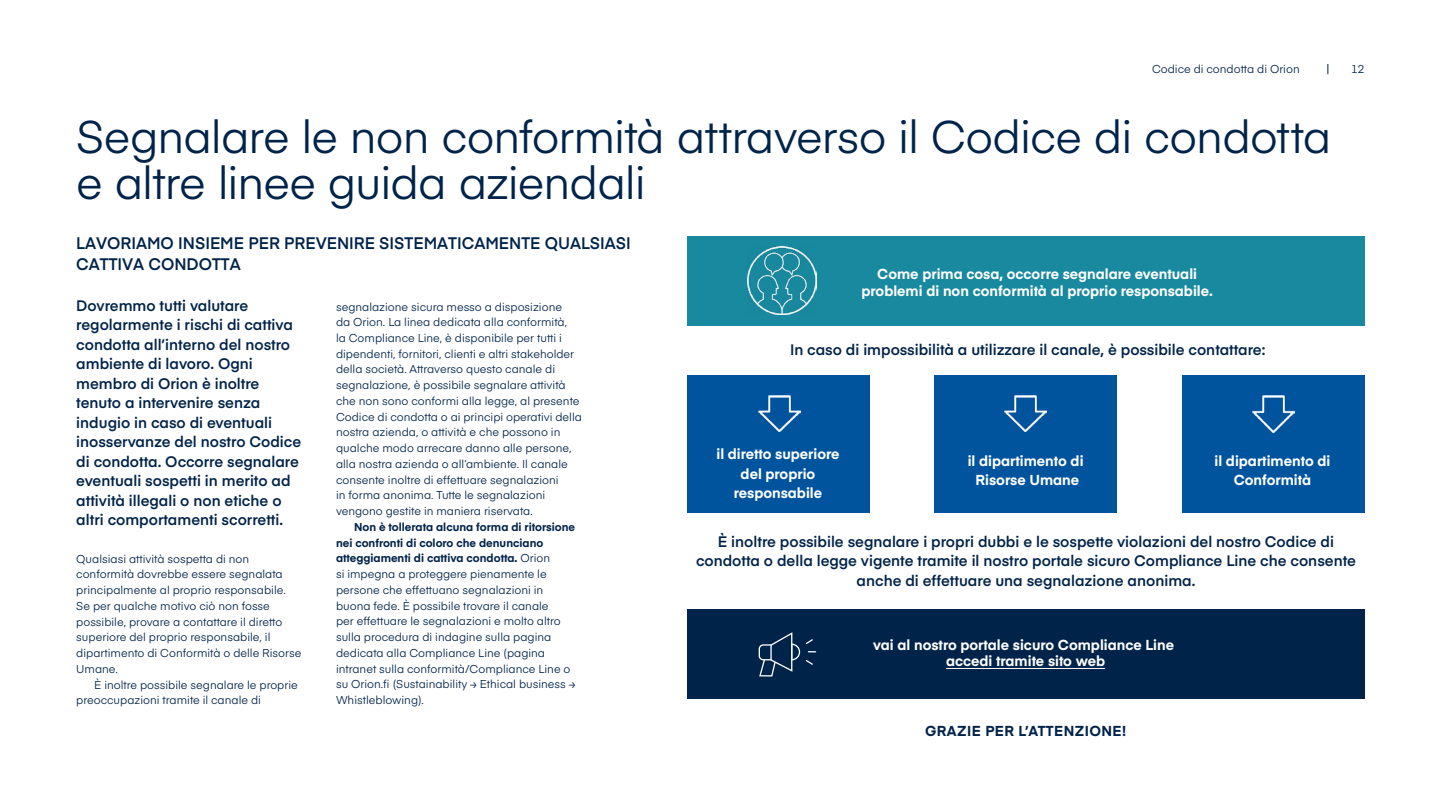
<style>
.page{position:relative;width:1440px;height:810px;background:#fff}
.page>*{position:absolute;margin:0;border:0;box-sizing:border-box;transform-origin:0 0}
.t1{font:45px/46.5px "Eina 03";letter-spacing:-.02em;color:#00234a}
.t2{font:600 16.5px/21px "Eina 03";color:#00234a}
.t3{font:600 15px/19.5px "Eina 03";color:#00234a}
.t4{font:700 14.25px/19.5px "Eina 03";color:#fff;text-align:center}
.t5{font:700 14.25px "Eina 03";letter-spacing:.03em;color:#00234a}
.t6{font:11.25px/15.8px "Eina 03";color:#00234a}
.s1{font-weight:700}
.s2{color:#00234a}
</style>
<div class="page">
<div style="left:687px;top:236px;width:677px;height:90px;background:#19899f"></div>
<img style="left:748px;top:246px;width:68px;height:69px">
<div style="left:687px;top:609px;width:677px;height:90px;background:#00234a"></div>
<hr style="left:946px;top:668px;width:159px;height:1px;background:#fff">
<div style="left:687px;top:375px;width:182px;height:138px;background:#00549e"></div>
<img style="left:759px;top:395px;width:42px;height:37px">
<div style="left:935px;top:375px;width:182px;height:138px;background:#00549e"></div>
<img style="left:1005px;top:395px;width:42px;height:36px">
<div style="left:1182px;top:375px;width:182px;height:138px;background:#00549e"></div>
<img style="left:1252px;top:396px;width:42px;height:36px">
<svg style="left:759px;top:632px;width:57px;height:45px"></svg>
<p class="t6" style="left:1152px;top:61px;width:149px">Codice di condotta di Orion</p>
<p class="t6" style="left:1351px;top:61px;width:15px">12</p>
<h1 class="t1" style="left:76px;top:111px;width:1257px">Segnalare le non conformità attraverso il Codice di condotta e altre linee guida aziendali</h1>
<h2 class="t2" style="left:76px;top:232px;width:556px">LAVORIAMO INSIEME PER PREVENIRE SISTEMATICAMENTE QUALSIASI<br>CATTIVA CONDOTTA</h2>
<p class="t3" style="left:76px;top:294px;width:226px">Dovremmo tutti valutare regolarmente i rischi di cattiva condotta all’interno del nostro ambiente di lavoro. Ogni membro di Orion è inoltre tenuto a intervenire senza indugio in caso di eventuali inosservanze del nostro Codice di condotta. Occorre segnalare eventuali sospetti in merito ad attività illegali o non etiche o altri comportamenti scorretti.</p>
<p class="t6" style="left:76px;top:550px;width:227px">Qualsiasi attività sospetta di non conformità dovrebbe essere segnalata principalmente al proprio responsabile.<br>Se per qualche motivo ciò non fosse possibile, provare a contattare il diretto superiore del proprio responsabile, il dipartimento di Conformità o delle Risorse Umane.</p>
<p class="t6" style="left:76px;top:676px;width:223px;text-indent:18px">È inoltre possibile segnalare le proprie preoccupazioni tramite il canale di</p>
<p class="t6" style="left:336px;top:298px;width:247px">segnalazione sicura messo a disposizione<br>da Orion. La linea dedicata alla conformità,<br>la Compliance Line, è disponibile per tutti i dipendenti, fornitori, clienti e altri stakeholder della società. Attraverso questo canale di segnalazione, è possibile segnalare attività che non sono conformi alla legge, al presente Codice di condotta o ai principi operativi della nostra azienda, o attività e che possono in qualche modo arrecare danno alle persone, alla nostra azienda o all’ambiente. Il canale consente inoltre di effettuare segnalazioni<br>in forma anonima. Tutte le segnalazioni vengono gestite in maniera riservata.</p>
<p class="t6" style="left:336px;top:518px;width:241px;text-indent:18px"><span class="s1">Non è tollerata alcuna forma di ritorsione nei confronti di coloro che denunciano atteggiamenti di cattiva condotta.</span> Orion<br>si impegna a proteggere pienamente le persone che effettuano segnalazioni in buona fede. È possibile trovare il canale<br>per effettuare le segnalazioni e molto altro sulla procedura di indagine sulla pagina dedicata alla Compliance Line (pagina intranet sulla conformità/Compliance Line o su Orion.fi (Sustainability ≥ Ethical business ≥ Whistleblowing).</p>
<p class="t4" style="left:862px;top:265px;width:353px;line-height:16.5px">Come prima cosa, occorre segnalare eventuali problemi di non conformità al proprio responsabile.</p>
<h3 class="t3" style="left:790px;top:339px;width:477px">In caso di impossibilità a utilizzare il canale, è possibile contattare:</h3>
<p class="t4" style="left:716px;top:443px;width:125px">il diretto superiore del proprio responsabile</p>
<p class="t4" style="left:968px;top:450px;width:117px">il dipartimento di<br>Risorse Umane</p>
<p class="t4" style="left:1215px;top:450px;width:117px">il dipartimento di<br>Conformità</p>
<h3 class="t3" style="left:696px;top:531px;width:661px;text-align:center">È inoltre possibile segnalare i propri dubbi e le sospette violazioni del nostro Codice di condotta o della legge vigente tramite il nostro portale sicuro Compliance Line che consente anche di effettuare una segnalazione anonima.</h3>
<p class="t4" style="left:873px;top:636px;width:306px;line-height:16.5px">vai al nostro portale sicuro Compliance Line<span class="s2">l </span>accedi tramite sito web</p>
<p class="t5" style="left:925px;top:720px;width:203px">GRAZIE PER L’ATTENZIONE!</p>
</div>
